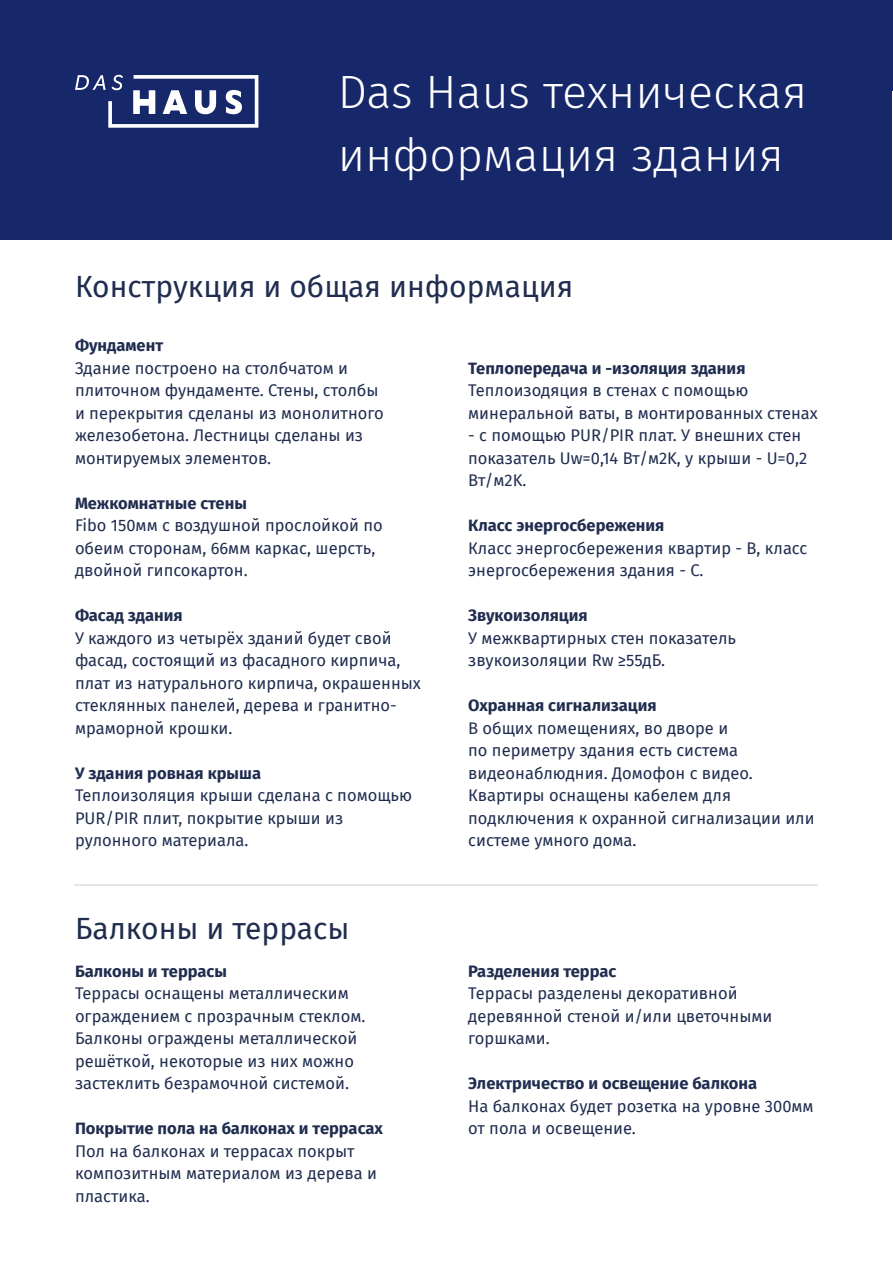
<style>
.page{position:relative;width:893px;height:1263px;background:#fff}
.page>*{position:absolute;margin:0;border:0;box-sizing:border-box;transform-origin:0 0}
.t1{font:300 46.5px/63px "Fira Sans";color:#fff}
.t2{font:30px "Fira Sans";color:#202d4f}
.t3{font:16.5px/22.5px "Fira Sans";color:#202d4f}
.t4{font:700 16.5px "Fira Sans";color:#202d4f}
</style>
<div class="page">
<div style="left:1px;top:1px;width:891px;height:239px;background:#16276a"></div>
<svg style="left:75px;top:75px;width:183px;height:53px"></svg>
<hr style="left:74px;top:885px;width:744px;height:1px;background:#ccc">
<p class="t1" style="left:338px;top:60px;width:471px">Das Haus техническая информация здания</p>
<p class="t2" style="left:75px;top:263px;width:500px">Конструкция и общая информация</p>
<p class="t4" style="left:75px;top:332px;width:90px">Фундамент</p>
<p class="t3" style="left:75px;top:356px;width:310px">Здание построено на столбчатом и плиточном фундаменте. Стены, столбы и перекрытия сделаны из монолитного железобетона. Лестницы сделаны из монтируемых элементов.</p>
<p class="t4" style="left:75px;top:489px;width:173px">Межкомнатные стены</p>
<p class="t3" style="left:75px;top:514px;width:309px">Fibo 150мм с воздушной прослойкой по обеим сторонам, 66мм каркас, шерсть, двойной гипсокартон.</p>
<p class="t4" style="left:75px;top:602px;width:109px">Фасад здания</p>
<p class="t3" style="left:75px;top:626px;width:347px">У каждого из четырёх зданий будет свой фасад, состоящий из фасадного кирпича, плат из натурального кирпича, окрашенных стеклянных панелей, дерева и гранитно&shy;мраморной крошки.</p>
<p class="t4" style="left:75px;top:759px;width:188px">У здания ровная крыша</p>
<p class="t3" style="left:75px;top:784px;width:338px">Теплоизоляция крыши сделана с помощью<br>PUR/PIR плит, покрытие крыши из рулонного материала.</p>
<p class="t2" style="left:75px;top:905px;width:276px">Балконы и террасы</p>
<p class="t4" style="left:75px;top:957px;width:154px">Балконы и террасы</p>
<p class="t3" style="left:75px;top:982px;width:292px">Террасы оснащены металлическим ограждением с прозрачным стеклом.<br>Балконы ограждены металлической решёткой, некоторые из них можно застеклить безрамочной системой.</p>
<p class="t4" style="left:75px;top:1115px;width:309px">Покрытие пола на балконах и террасах</p>
<p class="t3" style="left:75px;top:1139px;width:303px">Пол на балконах и террасах покрыт композитным материалом из дерева и пластика.</p>
<p class="t4" style="left:468px;top:354px;width:279px">Теплопередача и -изоляция здания</p>
<p class="t3" style="left:468px;top:379px;width:351px">Теплоизодяция в стенах с помощью минеральной ваты, в монтированных стенах</p>
<p class="t3" style="left:468px;top:424px;width:340px">- с помощью PUR/PIR плат. У внешних стен показатель Uw=0,14 Вт/м2K, у крыши - U=0,2<br>Вт/м2K.</p>
<p class="t4" style="left:468px;top:512px;width:198px">Класс энергосбережения</p>
<p class="t3" style="left:468px;top:536px;width:341px">Класс энергосбережения квартир - В, класс энергосбережения здания - С.</p>
<p class="t4" style="left:468px;top:602px;width:121px">Звукоизоляция</p>
<p class="t3" style="left:468px;top:626px;width:269px">У межквартирных стен показатель звукоизоляции Rw ≥55дБ.</p>
<p class="t4" style="left:468px;top:692px;width:190px">Охранная сигнализация</p>
<p class="t3" style="left:468px;top:716px;width:348px">В общих помещениях, во дворе и<br>по периметру здания есть система видеонаблюдния. Домофон с видео.<br>Квартиры оснащены кабелем для подключения к охранной сигнализации или системе умного дома.</p>
<p class="t4" style="left:468px;top:957px;width:150px">Разделения террас</p>
<p class="t3" style="left:468px;top:982px;width:306px">Террасы разделены декоративной деревянной стеной и/или цветочными горшками.</p>
<p class="t4" style="left:468px;top:1070px;width:290px">Электричество и освещение балкона</p>
<p class="t3" style="left:468px;top:1094px;width:347px">На балконах будет розетка на уровне 300мм от пола и освещение.</p>
</div>
